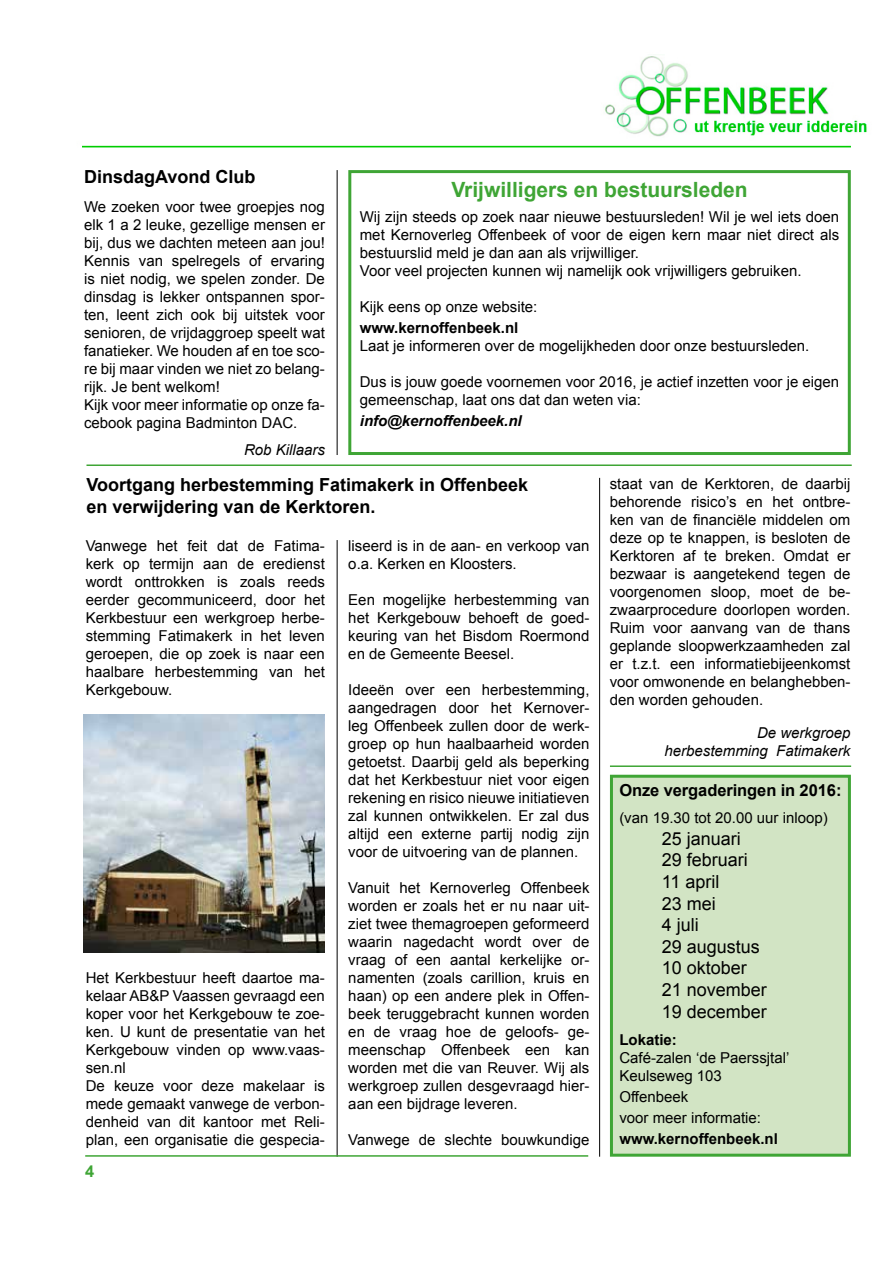
<style>
.page{position:relative;width:893px;height:1263px;background:#fff}
.page>*{position:absolute;margin:0;border:0;box-sizing:border-box;transform-origin:0 0}
.t1{font:700 21px "Arial";color:#3fa535}
.t2{font:700 18px/21.6px "Arial";color:#000}
.t3{font:18px/21.6px "Arial";color:#000}
.t4{font:700 16.5px "Arial";letter-spacing:-.005em;color:#000}
.t5{font:700 16.5px "Arial";color:#3fa535}
.t6{font:15px/18px "Arial";color:#000}
.t7{font:700 15px "Arial";color:#000}
.t8{font:italic 15px/18px "Arial";color:#000;text-align:right}
.t9{font:italic 700 15px "Arial";color:#000}
</style>
<div class="page">
<img style="left:82px;top:56px;width:785px;height:1101px">
<hr style="left:599px;top:478px;width:1px;height:679px;background:#000">
<hr style="left:337px;top:540px;width:1px;height:617px;background:#000">
<hr style="left:337px;top:170px;width:1px;height:285px;background:#000">
<hr style="left:85px;top:1155px;width:503px;height:2px;background:#3fa535">
<hr style="left:610px;top:765px;width:241px;height:2px;background:#3fa535">
<div style="left:348px;top:170px;width:503px;height:285px;border:3px solid #3fa535"></div>
<div style="left:611px;top:776px;width:238px;height:379px;background:#d2e4c4"></div>
<div style="left:610px;top:775px;width:241px;height:382px;border:3px solid #3fa535"></div>
<hr style="left:86px;top:464px;width:766px;height:2px;background:#3fa535">
<img style="left:84px;top:715px;width:241px;height:237px">
<p class="t2" style="left:84px;top:167px;width:173px">DinsdagAvond Club</p>
<p class="t6" style="left:84px;top:198px;width:242px">We zoeken voor twee groepjes nog elk 1 a 2 leuke, gezellige mensen er bij, dus we dachten meteen aan jou!<br>Kennis van spelregels of ervaring is niet nodig, we spelen zonder. De dinsdag is lekker ontspannen spor&shy;ten, leent zich ook bij uitstek voor senioren, de vrijdaggroep speelt wat fanatieker. We houden af en toe sco&shy;re bij maar vinden we niet zo belang&shy;rijk. Je bent welkom!<br>Kijk voor meer informatie op onze fa&shy;cebook pagina Badminton DAC.</p>
<p class="t8" style="left:244px;top:441px;width:82px">Rob Killaars</p>
<h1 class="t1" style="left:451px;top:175px;width:298px">Vrijwilligers en bestuursleden</h1>
<p class="t6" style="left:360px;top:208px;width:481px">Wij zijn steeds op zoek naar nieuwe bestuursleden! Wil je wel iets doen met Kernoverleg Offenbeek of voor de eigen kern maar niet direct als bestuurslid meld je dan aan als vrijwilliger.<br>Voor veel projecten kunnen wij namelijk ook vrijwilligers gebruiken.</p>
<p class="t6" style="left:360px;top:298px;width:179px">Kijk eens op onze website:</p>
<p class="t7" style="left:360px;top:318px;width:160px">www.kernoffenbeek.nl</p>
<p class="t6" style="left:360px;top:337px;width:451px">Laat je informeren over de mogelijkheden door onze bestuursleden.</p>
<p class="t6" style="left:360px;top:373px;width:481px">Dus is jouw goede voornemen voor 2016, je actief inzetten voor je eigen gemeenschap, laat ons dat dan weten via:</p>
<p class="t9" style="left:360px;top:411px;width:163px">info@kernoffenbeek.nl</p>
<p class="t2" style="left:86px;top:474px;width:443px">Voortgang herbestemming Fatimakerk in Offenbeek en verwijdering van de Kerktoren.</p>
<p class="t6" style="left:348px;top:537px;width:243px">liseerd is in de aan- en verkoop van o.a. Kerken en Kloosters.</p>
<p class="t6" style="left:348px;top:591px;width:243px;text-align:justify">Een mogelijke herbestemming van het Kerkgebouw behoeft de goed&shy;keuring van het Bisdom Roermond en de Gemeente Beesel.</p>
<p class="t6" style="left:348px;top:681px;width:243px;text-align:justify">Ideeën over een herbestemming, aangedragen door het Kernover&shy;leg Offenbeek zullen door de werk&shy;groep op hun haalbaarheid worden getoetst. Daarbij geld als beperking dat het Kerkbestuur niet voor eigen rekening en risico nieuwe initiatieven zal kunnen ontwikkelen. Er zal dus altijd een externe partij nodig zijn voor de uitvoering van de plannen.</p>
<p class="t6" style="left:348px;top:879px;width:243px;text-align:justify">Vanuit het Kernoverleg Offenbeek worden er zoals het er nu naar uit&shy;ziet twee themagroepen geformeerd waarin nagedacht wordt over de vraag of een aantal kerkelijke or&shy;namenten (zoals carillion, kruis en haan) op een andere plek in Offen&shy;beek teruggebracht kunnen worden en de vraag hoe de geloofs- ge&shy;meenschap Offenbeek een kan worden met die van Reuver. Wij als werkgroep zullen desgevraagd hier&shy;aan een bijdrage leveren.</p>
<p class="t6" style="left:348px;top:1131px;width:243px">Vanwege de slechte bouwkundige</p>
<p class="t6" style="left:86px;top:537px;width:241px;text-align:justify">Vanwege het feit dat de Fatima&shy;kerk op termijn aan de eredienst wordt onttrokken is zoals reeds eerder gecommuniceerd, door het Kerkbestuur een werkgroep herbe&shy;stemming Fatimakerk in het leven geroepen, die op zoek is naar een haalbare herbestemming van het Kerkgebouw.</p>
<p class="t6" style="left:86px;top:969px;width:241px">Het Kerkbestuur heeft daartoe ma&shy;kelaar AB&amp;P Vaassen gevraagd een koper voor het Kerkgebouw te zoe&shy;ken. U kunt de presentatie van het<br>Kerkgebouw vinden op www.vaas&shy;sen.nl<br>De keuze voor deze makelaar is mede gemaakt vanwege de verbon&shy;denheid van dit kantoor met Reli&shy;plan, een organisatie die gespecia-</p>
<p class="t5" style="left:85px;top:1160px;width:11px">4</p>
<p class="t6" style="left:610px;top:475px;width:242px;text-align:justify">staat van de Kerktoren, de daarbij behorende risico’s en het ontbre&shy;ken van de financiële middelen om deze op te knappen, is besloten de Kerktoren af te breken. Omdat er bezwaar is aangetekend tegen de voorgenomen sloop, moet de be&shy;zwaarprocedure doorlopen worden.<br>Ruim voor aanvang van de thans geplande sloopwerkzaamheden zal er t.z.t. een informatiebijeenkomst voor omwonende en belanghebben&shy;den worden gehouden.</p>
<p class="t8" style="left:664px;top:724px;width:187px">De werkgroep herbestemming Fatimakerk</p>
<p class="t4" style="left:619px;top:779px;width:224px">Onze vergaderingen in 2016:</p>
<p class="t6" style="left:619px;top:809px;width:210px">(van 19.30 tot 20.00 uur inloop)</p>
<p class="t3" style="left:662px;top:828px;width:107px">25 januari<br>29 februari<br>11 april<br>23 mei<br>4 juli<br>29 augustus<br>10 oktober<br>21 november<br>19 december</p>
<p class="t7" style="left:619px;top:1029px;width:59px">Lokatie:</p>
<p class="t6" style="left:619px;top:1048px;width:172px">Café-zalen ‘de Paerssjtal’<br>Keulseweg 103</p>
<p class="t6" style="left:619px;top:1086px;width:143px;line-height:21px">Offenbeek<br>voor meer informatie:</p>
<p class="t7" style="left:619px;top:1128px;width:160px">www.kernoffenbeek.nl</p>
</div>
